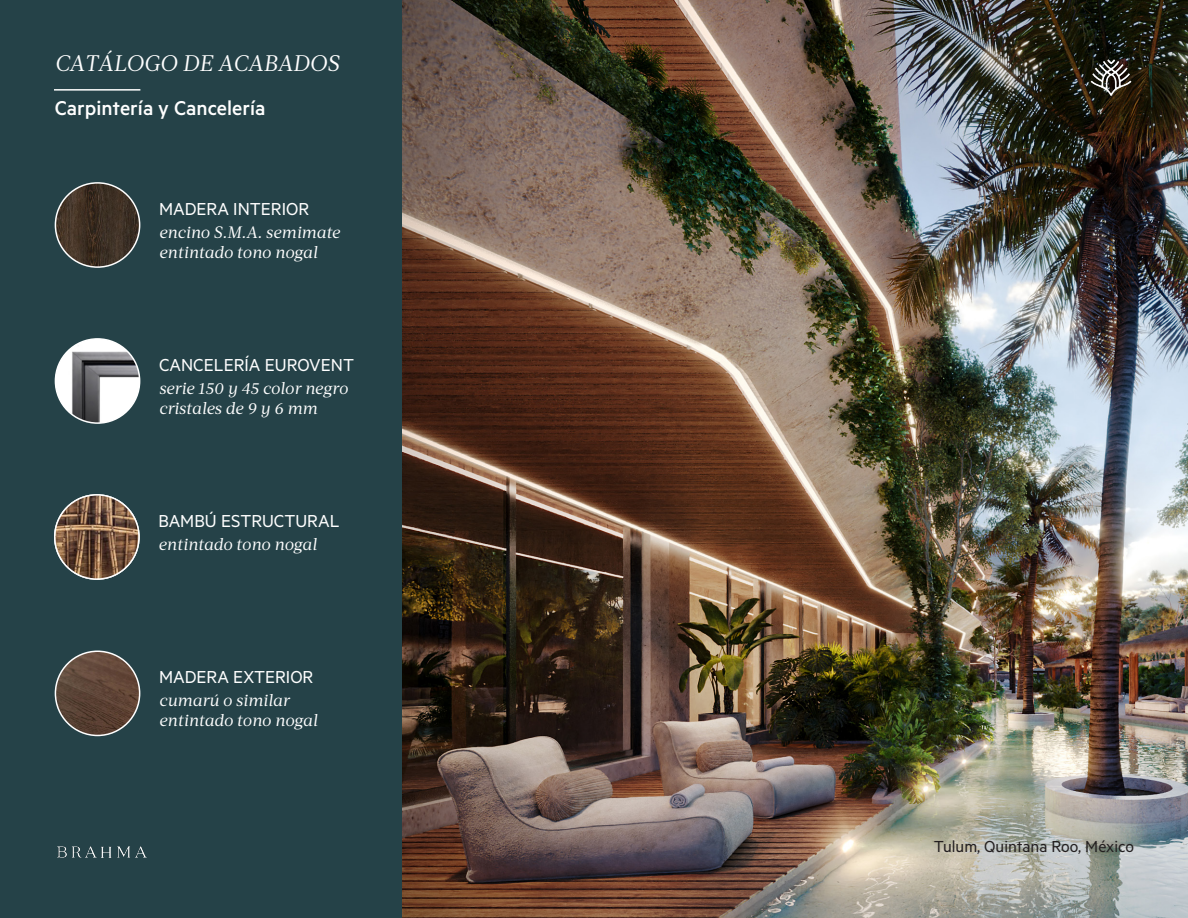
<style>
.page{position:relative;width:1188px;height:918px;background:#254248}
.page>*{position:absolute;margin:0;border:0;box-sizing:border-box;transform-origin:0 0}
.t1{font:500 22.5px "Metric";color:#fff}
.t2{font:italic 22.5px "Acta";color:#fff}
.t3{font:19.5px "Metric";color:#fff}
.t4{font:18px "Metric";color:#231f20}
.t5{font:italic 16.5px/19.8px "Acta";color:#fff}
</style>
<div class="page">
<img style="left:402px;top:0;width:786px;height:918px">
<hr style="left:54px;top:89px;width:86px;height:2px;background:#fff">
<img style="left:57px;top:846px;width:90px;height:12px">
<img style="left:1087px;top:54px;width:47px;height:47px">
<img style="left:55px;top:495px;width:84px;height:84px;border-radius:42px">
<div style="left:54px;top:494px;width:86px;height:86px;border:2px solid #fff;border-radius:50%"></div>
<img style="left:55px;top:183px;width:85px;height:84px;border-radius:42px">
<div style="left:55px;top:182px;width:85px;height:86px;border:2px solid #fff;border-radius:50%"></div>
<img style="left:55px;top:339px;width:85px;height:84px;border-radius:42px">
<div style="left:55px;top:338px;width:85px;height:86px;border:2px solid #fff;border-radius:50%"></div>
<img style="left:55px;top:651px;width:85px;height:84px;border-radius:42px">
<div style="left:55px;top:651px;width:85px;height:85px;border:2px solid #fff;border-radius:50%"></div>
<p class="t2" style="left:55px;top:50px;width:286px">CATÁLOGO DE ACABADOS</p>
<p class="t1" style="left:55px;top:95px;width:212px">Carpintería y Cancelería</p>
<p class="t3" style="left:159px;top:197px;width:152px">MADERA INTERIOR</p>
<p class="t5" style="left:159px;top:222px;width:183px">encino S.M.A. semimate entintado tono nogal</p>
<p class="t3" style="left:159px;top:353px;width:196px">CANCELERÍA EUROVENT</p>
<p class="t5" style="left:159px;top:378px;width:190px">serie 150 y 45 color negro</p>
<p class="t5" style="left:159px;top:398px;width:160px">cristales de 9 y 6 mm</p>
<p class="t3" style="left:158px;top:509px;width:183px">BAMBÚ ESTRUCTURAL</p>
<p class="t5" style="left:158px;top:534px;width:160px">entintado tono nogal</p>
<p class="t3" style="left:159px;top:666px;width:156px">MADERA EXTERIOR</p>
<p class="t5" style="left:159px;top:691px;width:132px">cumarú o similar</p>
<p class="t5" style="left:159px;top:710px;width:160px">entintado tono nogal</p>
<p class="t4" style="left:934px;top:836px;width:202px">Tulum, Quintana Roo, México</p>
</div>
